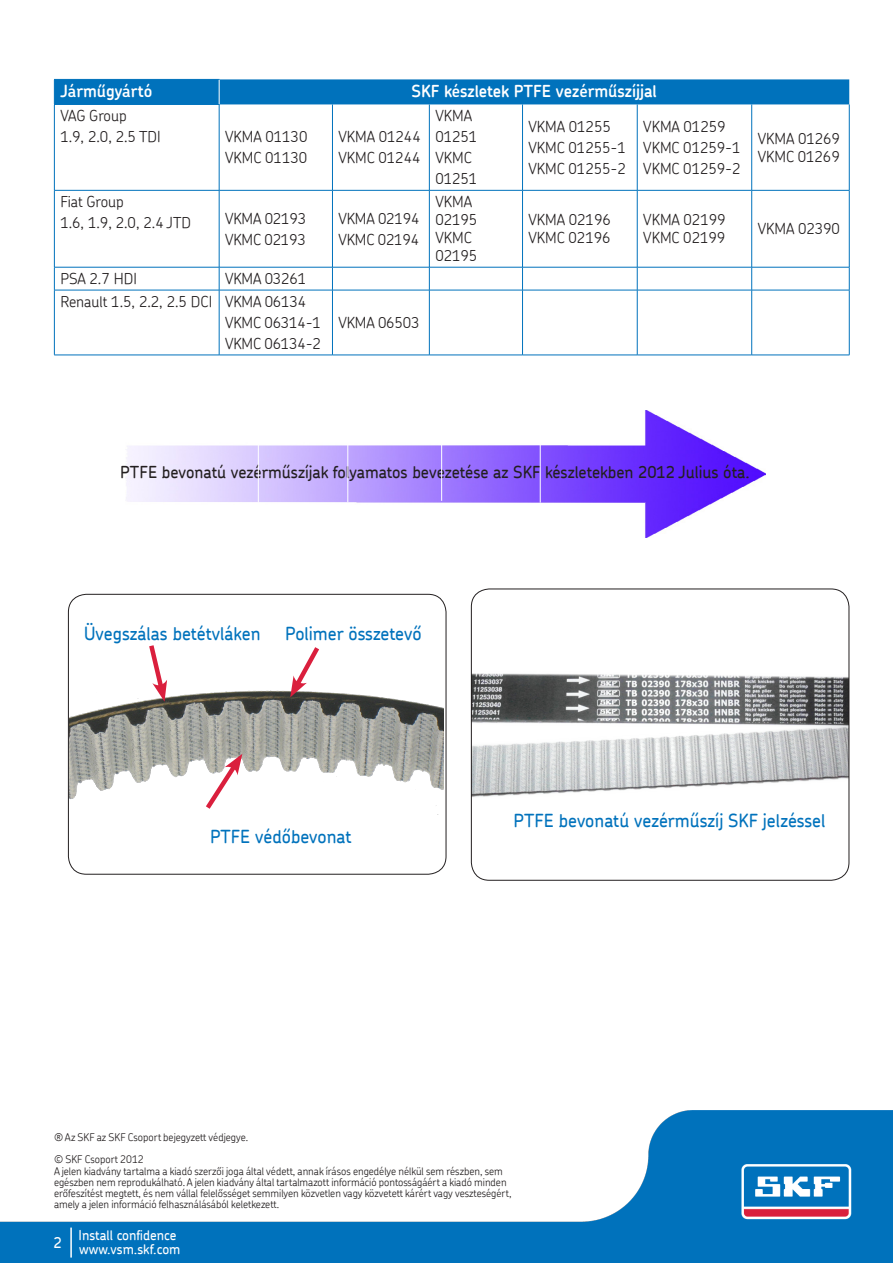
<style>
.page{position:relative;width:893px;height:1263px;background:#fff}
.page>*{position:absolute;margin:0;border:0;box-sizing:border-box;transform-origin:0 0}
.t1{font:500 18px "SKF Chevin";color:#0072bc}
.t2{font:500 16.5px "SKF Chevin";color:#231f20}
.t3{font:600 16.5px "SKF Chevin";color:#fff}
.ao_table_text{font:300 15px/21px "SKF Chevin";color:#231f20}
.t4{font:500 15px "SKF Chevin";color:#fff}
.t5{font:500 13.5px "SKF Chevin";color:#fff}
._91_99_-_Disclaimer{font:300 10.5px/11.2px "SKF Chevin";color:#231f20}
</style>
<div class="page">
<img style="left:0;top:1110px;width:893px;height:153px">
<hr style="left:70px;top:1227px;width:2px;height:30px;background:#fff">
<img style="left:70px;top:690px;width:373px;height:125px">
<div style="left:68px;top:594px;width:378px;height:280px;border:1px solid #231f20;border-radius:18px"></div>
<hr style="left:54px;top:105px;width:1px;height:85px;background:#0072bc">
<hr style="left:219px;top:105px;width:1px;height:85px;background:#0072bc">
<hr style="left:332px;top:104px;width:1px;height:86px;background:#0072bc">
<hr style="left:429px;top:104px;width:1px;height:86px;background:#0072bc">
<hr style="left:522px;top:104px;width:1px;height:86px;background:#0072bc">
<hr style="left:637px;top:104px;width:1px;height:86px;background:#0072bc">
<hr style="left:751px;top:104px;width:1px;height:86px;background:#0072bc">
<hr style="left:849px;top:104px;width:1px;height:86px;background:#0072bc">
<hr style="left:54px;top:190px;width:165px;height:1px;background:#0072bc">
<hr style="left:54px;top:191px;width:1px;height:76px;background:#0072bc">
<hr style="left:219px;top:190px;width:113px;height:1px;background:#0072bc">
<hr style="left:219px;top:191px;width:1px;height:76px;background:#0072bc">
<hr style="left:332px;top:190px;width:97px;height:1px;background:#0072bc">
<hr style="left:332px;top:191px;width:1px;height:76px;background:#0072bc">
<hr style="left:429px;top:190px;width:93px;height:1px;background:#0072bc">
<hr style="left:429px;top:191px;width:1px;height:76px;background:#0072bc">
<hr style="left:522px;top:190px;width:115px;height:1px;background:#0072bc">
<hr style="left:522px;top:191px;width:1px;height:76px;background:#0072bc">
<hr style="left:637px;top:190px;width:115px;height:1px;background:#0072bc">
<hr style="left:637px;top:191px;width:1px;height:76px;background:#0072bc">
<hr style="left:752px;top:190px;width:97px;height:1px;background:#0072bc">
<hr style="left:751px;top:191px;width:1px;height:76px;background:#0072bc">
<hr style="left:849px;top:191px;width:1px;height:76px;background:#0072bc">
<hr style="left:54px;top:267px;width:165px;height:1px;background:#0072bc">
<svg style="left:54px;top:267px;width:1px;height:23px"></svg>
<hr style="left:219px;top:267px;width:113px;height:1px;background:#0072bc">
<svg style="left:219px;top:267px;width:1px;height:23px"></svg>
<hr style="left:332px;top:267px;width:97px;height:1px;background:#0072bc">
<svg style="left:332px;top:267px;width:1px;height:23px"></svg>
<hr style="left:429px;top:267px;width:93px;height:1px;background:#0072bc">
<svg style="left:429px;top:267px;width:1px;height:23px"></svg>
<hr style="left:522px;top:267px;width:115px;height:1px;background:#0072bc">
<svg style="left:522px;top:267px;width:1px;height:23px"></svg>
<hr style="left:637px;top:267px;width:115px;height:1px;background:#0072bc">
<svg style="left:637px;top:267px;width:1px;height:23px"></svg>
<hr style="left:752px;top:267px;width:97px;height:1px;background:#0072bc">
<svg style="left:751px;top:267px;width:1px;height:23px"></svg>
<svg style="left:849px;top:267px;width:1px;height:23px"></svg>
<hr style="left:54px;top:290px;width:165px;height:1px;background:#0072bc">
<hr style="left:54px;top:290px;width:1px;height:65px;background:#0072bc">
<hr style="left:219px;top:290px;width:113px;height:1px;background:#0072bc">
<hr style="left:219px;top:290px;width:1px;height:65px;background:#0072bc">
<hr style="left:332px;top:290px;width:97px;height:1px;background:#0072bc">
<hr style="left:332px;top:290px;width:1px;height:65px;background:#0072bc">
<hr style="left:429px;top:290px;width:93px;height:1px;background:#0072bc">
<hr style="left:429px;top:290px;width:1px;height:65px;background:#0072bc">
<hr style="left:522px;top:290px;width:115px;height:1px;background:#0072bc">
<hr style="left:522px;top:290px;width:1px;height:65px;background:#0072bc">
<hr style="left:637px;top:290px;width:115px;height:1px;background:#0072bc">
<hr style="left:637px;top:290px;width:1px;height:65px;background:#0072bc">
<hr style="left:752px;top:290px;width:97px;height:1px;background:#0072bc">
<hr style="left:751px;top:290px;width:1px;height:65px;background:#0072bc">
<hr style="left:849px;top:290px;width:1px;height:65px;background:#0072bc">
<hr style="left:54px;top:355px;width:165px;height:1px;background:#0072bc">
<hr style="left:219px;top:355px;width:113px;height:1px;background:#0072bc">
<hr style="left:332px;top:355px;width:97px;height:1px;background:#0072bc">
<hr style="left:429px;top:355px;width:93px;height:1px;background:#0072bc">
<hr style="left:522px;top:355px;width:115px;height:1px;background:#0072bc">
<hr style="left:637px;top:355px;width:115px;height:1px;background:#0072bc">
<hr style="left:752px;top:355px;width:97px;height:1px;background:#0072bc">
<hr style="left:54px;top:104px;width:166px;height:1px;background:#0072bc">
<div style="left:54px;top:79px;width:795px;height:25px;background:#0072bc"></div>
<img style="left:126px;top:410px;width:639px;height:127px">
<svg style="left:146px;top:645px;width:21px;height:57px"></svg>
<svg style="left:290px;top:647px;width:33px;height:50px"></svg>
<svg style="left:202px;top:754px;width:40px;height:60px"></svg>
<img style="left:473px;top:673px;width:374px;height:124px">
<div style="left:471px;top:589px;width:378px;height:292px;border:1px solid #231f20;border-radius:18px"></div>
<hr style="left:258px;top:444px;width:1px;height:59px;background:#fff">
<hr style="left:540px;top:444px;width:1px;height:59px;background:#fff">
<hr style="left:441px;top:443px;width:1px;height:58px;background:#fff">
<hr style="left:348px;top:444px;width:1px;height:58px;background:#fff">
<p class="t3" style="left:60px;top:81px;width:94px">Járműgyártó</p>
<p class="t3" style="left:412px;top:81px;width:247px">SKF készletek PTFE vezérműszíjjal</p>
<p class="ao_table_text" style="left:60px;top:105px;width:68px">VAG Group</p>
<p class="ao_table_text" style="left:60px;top:126px;width:102px">1.9, 2.0, 2.5 TDI</p>
<p class="ao_table_text" style="left:225px;top:126px;width:84px">VKMA 01130</p>
<p class="ao_table_text" style="left:225px;top:147px;width:84px">VKMC 01130</p>
<p class="ao_table_text" style="left:435px;top:105px;width:43px">VKMA<br>01251</p>
<p class="ao_table_text" style="left:435px;top:147px;width:43px">VKMC<br>01251</p>
<p class="ao_table_text" style="left:528px;top:116px;width:84px">VKMA 01255</p>
<p class="ao_table_text" style="left:528px;top:137px;width:99px">VKMC 01255-1</p>
<p class="ao_table_text" style="left:528px;top:158px;width:99px">VKMC 01255-2</p>
<p class="ao_table_text" style="left:643px;top:116px;width:84px">VKMA 01259</p>
<p class="ao_table_text" style="left:643px;top:137px;width:99px">VKMC 01259-1</p>
<p class="ao_table_text" style="left:643px;top:158px;width:99px">VKMC 01259-2</p>
<p class="ao_table_text" style="left:338px;top:126px;width:84px">VKMA 01244</p>
<p class="ao_table_text" style="left:338px;top:147px;width:84px">VKMC 01244</p>
<p class="ao_table_text" style="left:60px;top:191px;width:65px">Fiat Group</p>
<p class="ao_table_text" style="left:60px;top:212px;width:132px">1.6, 1.9, 2.0, 2.4 JTD</p>
<p class="ao_table_text" style="left:225px;top:207px;width:82px">VKMA 02193</p>
<p class="ao_table_text" style="left:225px;top:228px;width:82px">VKMC 02193</p>
<p class="ao_table_text" style="left:60px;top:268px;width:78px">PSA 2.7 HDI</p>
<p class="ao_table_text" style="left:225px;top:268px;width:82px">VKMA 03261</p>
<p class="ao_table_text" style="left:60px;top:291px;width:153px">Renault 1.5, 2.2, 2.5 DCI</p>
<p class="ao_table_text" style="left:225px;top:291px;width:82px">VKMA 06134</p>
<p class="ao_table_text" style="left:225px;top:312px;width:97px">VKMC 06314-1</p>
<p class="ao_table_text" style="left:225px;top:333px;width:97px">VKMC 06134-2</p>
<p class="ao_table_text" style="left:338px;top:207px;width:82px">VKMA 02194</p>
<p class="ao_table_text" style="left:338px;top:228px;width:82px">VKMC 02194</p>
<p class="ao_table_text" style="left:435px;top:192px;width:43px;line-height:18px">VKMA<br>02195</p>
<p class="ao_table_text" style="left:435px;top:228px;width:43px;line-height:18px">VKMC<br>02195</p>
<p class="ao_table_text" style="left:338px;top:312px;width:82px">VKMA 06503</p>
<p class="ao_table_text" style="left:528px;top:209px;width:84px">VKMA 02196</p>
<p class="ao_table_text" style="left:528px;top:227px;width:84px">VKMC 02196</p>
<p class="ao_table_text" style="left:643px;top:209px;width:84px">VKMA 02199</p>
<p class="ao_table_text" style="left:643px;top:227px;width:84px">VKMC 02199</p>
<p class="ao_table_text" style="left:758px;top:128px;width:84px">VKMA 01269</p>
<p class="ao_table_text" style="left:758px;top:146px;width:84px">VKMC 01269</p>
<p class="ao_table_text" style="left:758px;top:218px;width:84px">VKMA 02390</p>
<p class="t2" style="left:120px;top:462px;width:631px">PTFE bevonatú vezérműszíjak folyamatos bevezetése az SKF készletekben 2012 Julius óta.</p>
<p class="t1" style="left:84px;top:622px;width:178px">Üvegszálas betétvláken</p>
<p class="t1" style="left:285px;top:621px;width:138px">Polimer összetevő</p>
<p class="t1" style="left:210px;top:825px;width:143px">PTFE védőbevonat</p>
<p class="t1" style="left:514px;top:809px;width:313px">PTFE bevonatú vezérműszíj SKF jelzéssel</p>
<p class="_91_99_-_Disclaimer" style="left:54px;top:1131px;width:196px">® Az SKF az SKF Csoport bejegyzett védjegye.</p>
<p class="_91_99_-_Disclaimer" style="left:54px;top:1154px;width:91px">© SKF Csoport 2012</p>
<p class="_91_99_-_Disclaimer" style="left:54px;top:1165px;width:459px">A jelen kiadvány tartalma a kiadó szerzői joga által védett, annak írásos engedélye nélkül sem részben, sem egészben nem reprodukálható. A jelen kiadvány által tartalmazott információ pontosságáért a kiadó minden erőfeszítést megtett, és nem vállal felelősséget semmilyen közvetlen vagy közvetett kárért vagy veszteségért, amely a jelen információ felhasználásából keletkezett.</p>
<p class="t4" style="left:53px;top:1232px;width:10px">2</p>
<p class="t5" style="left:79px;top:1226px;width:99px">Install confidence</p>
<p class="t5" style="left:79px;top:1240px;width:103px">www.vsm.skf.com</p>
</div>
